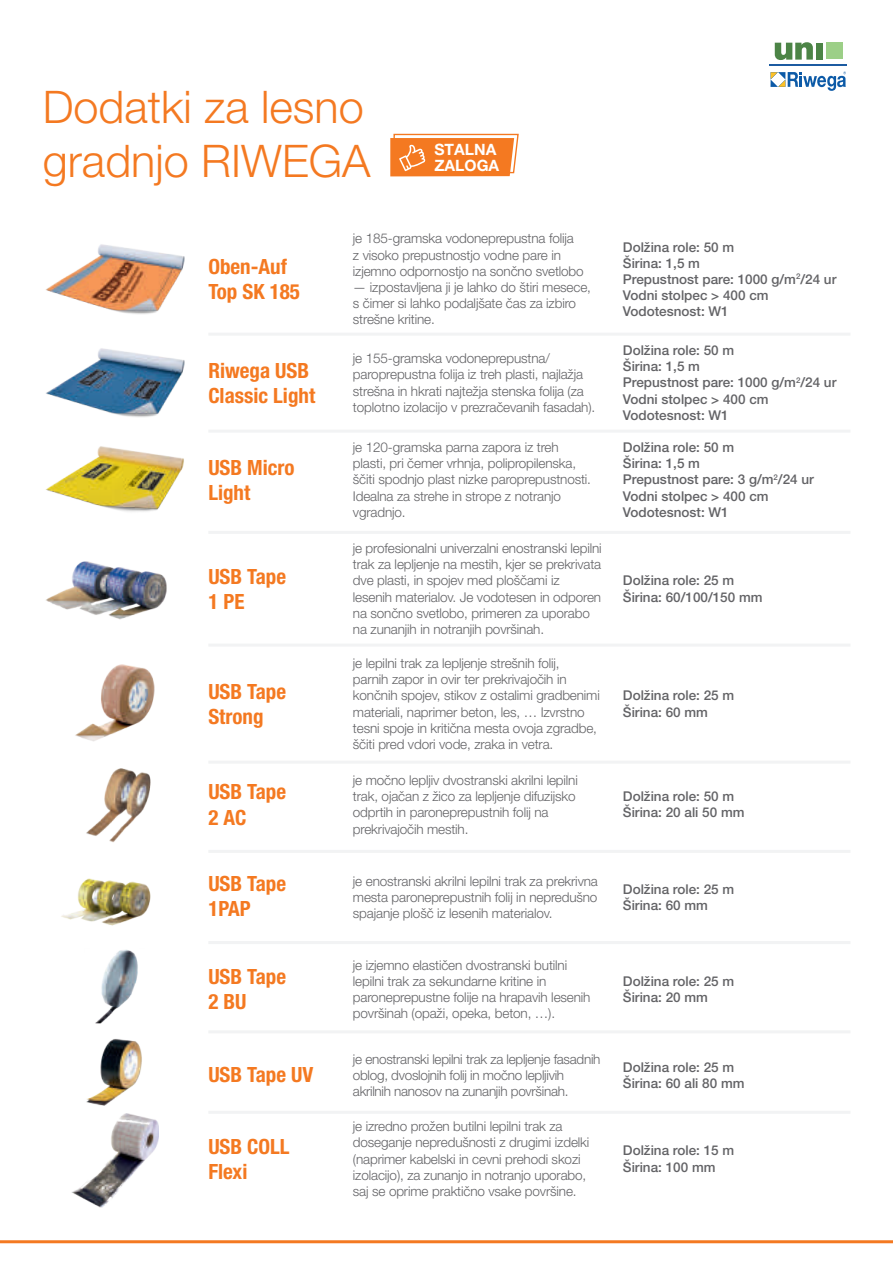
<style>
.page{position:relative;width:893px;height:1263px;background:#fff}
.page>*{position:absolute;margin:0;border:0;box-sizing:border-box;transform-origin:0 0}
.t1{font:300 45px/54px "Helvetica Neue LT Pro";color:#f47921}
.t2{font:700 condensed 21px/25.2px "Helvetica Neue LT Pro";color:#f47921}
.t3{font:700 15.6px/15.5px "Helvetica Neue LT Pro";color:#fff}
.t4{font:300 13.5px/16.2px "Helvetica Neue LT Pro";letter-spacing:-.01em;color:#636366}
.t5{font:500 13.5px/16.2px "Helvetica Neue LT Pro";color:#636366}
</style>
<div class="page">
<hr style="left:208px;top:333px;width:642px;height:3px;background:#f2f3f4">
<hr style="left:208px;top:430px;width:642px;height:3px;background:#f2f3f4">
<hr style="left:208px;top:531px;width:642px;height:3px;background:#f2f3f4">
<hr style="left:208px;top:644px;width:642px;height:3px;background:#f2f3f4">
<hr style="left:208px;top:761px;width:642px;height:3px;background:#f2f3f4">
<hr style="left:208px;top:850px;width:642px;height:3px;background:#f2f3f4">
<hr style="left:208px;top:941px;width:642px;height:3px;background:#f2f3f4">
<hr style="left:208px;top:1030px;width:642px;height:3px;background:#f2f3f4">
<hr style="left:208px;top:1111px;width:642px;height:3px;background:#f2f3f4">
<hr style="left:0;top:1240px;width:893px;height:3px;background:#f47921">
<img style="left:46px;top:348px;width:139px;height:69px">
<img style="left:46px;top:244px;width:139px;height:70px">
<img style="left:46px;top:446px;width:138px;height:66px">
<img style="left:46px;top:561px;width:121px;height:59px">
<img style="left:75px;top:664px;width:80px;height:77px">
<img style="left:86px;top:768px;width:65px;height:75px">
<img style="left:61px;top:878px;width:90px;height:48px">
<img style="left:95px;top:949px;width:43px;height:75px">
<img style="left:86px;top:1039px;width:56px;height:67px">
<img style="left:72px;top:1114px;width:86px;height:94px">
<svg style="left:390px;top:133px;width:129px;height:43px;background:#f58d42"></svg>
<svg style="left:775px;top:42px;width:38px;height:18px"></svg>
<div style="left:816px;top:43px;width:6px;height:17px;background:#4c8446"></div>
<div style="left:826px;top:43px;width:17px;height:16px;background:#9ccf87"></div>
<hr style="left:769px;top:65px;width:78px;height:1px;background:#1c5ba1">
<svg style="left:770px;top:72px;width:76px;height:19px"></svg>
<h1 class="t1" style="left:43px;top:79px;width:329px">Dodatki za lesno gradnjo RIWEGA</h1>
<p class="t3" style="left:434px;top:141px;width:66px">STALNA<br>ZALOGA</p>
<h2 class="t2" style="left:208px;top:254px;width:93px">Oben-Auf<br>Top SK 185</h2>
<p class="t4" style="left:353px;top:230px;width:232px">je 185-gramska vodoneprepustna folija<br>z visoko prepustnostjo vodne pare in izjemno odpornostjo na sončno svetlobo</p>
<p class="t4" style="left:353px;top:279px;width:239px">— izpostavljena ji je lahko do štiri mesece, s čimer si lahko podaljšate čas za izbiro strešne kritine.</p>
<p class="t5" style="left:623px;top:238px;width:215px">Dolžina role: 50 m<br>Širina: 1,5 m<br>Prepustnost pare: 1000 g/m<sup>2</sup>/24 ur<br>Vodni stolpec &gt; 400 cm<br>Vodotesnost: W1</p>
<h2 class="t2" style="left:208px;top:357px;width:108px">Riwega USB<br>Classic Light</h2>
<p class="t4" style="left:353px;top:350px;width:244px">je 155-gramska vodoneprepustna/ paroprepustna folija iz treh plasti, najlažja strešna in hkrati najtežja stenska folija (za toplotno izolacijo v prezračevanih fasadah).</p>
<p class="t5" style="left:623px;top:342px;width:215px">Dolžina role: 50 m<br>Širina: 1,5 m<br>Prepustnost pare: 1000 g/m<sup>2</sup>/24 ur<br>Vodni stolpec &gt; 400 cm<br>Vodotesnost: W1</p>
<h2 class="t2" style="left:208px;top:454px;width:88px">USB Micro<br>Light</h2>
<h2 class="t2" style="left:208px;top:563px;width:79px">USB Tape<br>1 PE</h2>
<h2 class="t2" style="left:208px;top:678px;width:79px">USB Tape<br>Strong</h2>
<h2 class="t2" style="left:208px;top:779px;width:79px">USB Tape<br>2 AC</h2>
<h2 class="t2" style="left:208px;top:870px;width:79px">USB Tape<br>1PAP</h2>
<h2 class="t2" style="left:208px;top:964px;width:79px">USB Tape<br>2 BU</h2>
<h2 class="t2" style="left:208px;top:1062px;width:106px">USB Tape UV</h2>
<h2 class="t2" style="left:208px;top:1133px;width:83px">USB COLL<br>Flexi</h2>
<p class="t4" style="left:353px;top:439px;width:240px">je 120-gramska parna zapora iz treh plasti, pri čemer vrhnja, polipropilenska, ščiti spodnjo plast nizke paroprepustnosti.<br>Idealna za strehe in strope z notranjo vgradnjo.</p>
<p class="t4" style="left:353px;top:540px;width:250px">je profesionalni univerzalni enostranski lepilni trak za lepljenje na mestih, kjer se prekrivata dve plasti, in spojev med ploščami iz lesenih materialov. Je vodotesen in odporen na sončno svetlobo, primeren za uporabo na zunanjih in notranjih površinah.</p>
<p class="t4" style="left:353px;top:655px;width:248px">je lepilni trak za lepljenje strešnih folij,<br>parnih zapor in ovir ter prekrivajočih in končnih spojev, stikov z ostalimi gradbenimi materiali, naprimer beton, les, … Izvrstno tesni spoje in kritična mesta ovoja zgradbe, ščiti pred vdori vode, zraka in vetra.</p>
<p class="t4" style="left:353px;top:772px;width:226px">je močno lepljiv dvostranski akrilni lepilni trak, ojačan z žico za lepljenje difuzijsko odprtih in paroneprepustnih folij na prekrivajočih mestih.</p>
<p class="t4" style="left:353px;top:872px;width:246px;text-align:justify">je enostranski akrilni lepilni trak za prekrivna mesta paroneprepustnih folij in nepredušno spajanje plošč iz lesenih materialov.</p>
<p class="t4" style="left:353px;top:957px;width:239px">je izjemno elastičen dvostranski butilni lepilni trak za sekundarne kritine in paroneprepustne folije na hrapavih lesenih površinah (opaži, opeka, beton, …).</p>
<p class="t4" style="left:353px;top:1050px;width:249px">je enostranski lepilni trak za lepljenje fasadnih oblog, dvoslojnih folij in močno lepljivih akrilnih nanosov na zunanjih površinah.</p>
<p class="t4" style="left:353px;top:1118px;width:238px">je izredno prožen butilni lepilni trak za doseganje nepredušnosti z drugimi izdelki (naprimer kabelski in cevni prehodi skozi izolacijo), za zunanjo in notranjo uporabo, saj se oprime praktično vsake površine.</p>
<p class="t5" style="left:623px;top:439px;width:192px">Dolžina role: 50 m<br>Širina: 1,5 m<br>Prepustnost pare: 3 g/m<sup>2</sup>/24 ur<br>Vodni stolpec &gt; 400 cm<br>Vodotesnost: W1</p>
<p class="t5" style="left:623px;top:572px;width:141px">Dolžina role: 25 m<br>Širina: 60/100/150 mm</p>
<p class="t5" style="left:623px;top:687px;width:113px">Dolžina role: 25 m<br>Širina: 60 mm</p>
<p class="t5" style="left:623px;top:788px;width:123px">Dolžina role: 50 m<br>Širina: 20 ali 50 mm</p>
<p class="t5" style="left:623px;top:881px;width:113px">Dolžina role: 25 m<br>Širina: 60 mm</p>
<p class="t5" style="left:623px;top:973px;width:113px">Dolžina role: 25 m<br>Širina: 20 mm</p>
<p class="t5" style="left:623px;top:1058px;width:123px">Dolžina role: 25 m<br>Širina: 60 ali 80 mm</p>
<p class="t5" style="left:623px;top:1142px;width:113px">Dolžina role: 15 m<br>Širina: 100 mm</p>
</div>
